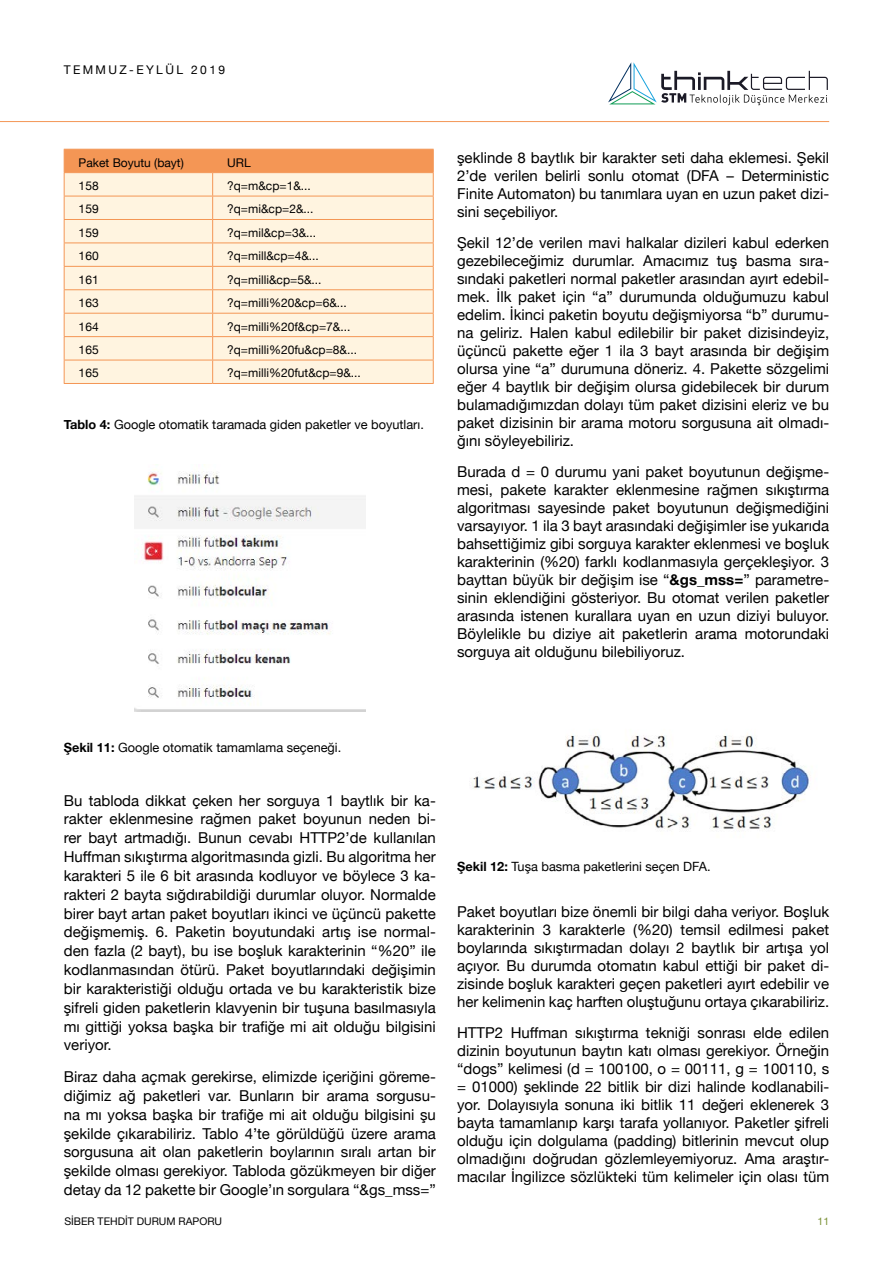
<style>
.page{position:relative;width:893px;height:1263px;background:#fff}
.page>*{position:absolute;margin:0;border:0;box-sizing:border-box;transform-origin:0 0}
.t1{font:15px/18px "Helvetica Neue";color:#000;text-align:justify}
.t2{font:12.75px "Helvetica Neue";color:#000}
.t3{font:12px "Helvetica Neue";color:#000}
.t4{font:12px "Helvetica Neue";letter-spacing:.2em;color:#000}
.t5{font:10.5px "Helvetica Neue";color:#000}
.t6{font:10.5px "Helvetica Neue";color:#768d2e}
.s1{font-weight:700}
</style>
<div class="page">
<hr style="left:0;top:121px;width:829px;height:1px;background:#f49655">
<svg style="left:608px;top:62px;width:220px;height:43px"></svg>
<svg style="left:64px;top:149px;width:370px;height:234px;background:#fde6cc"></svg>
<hr style="left:64px;top:383px;width:149px;height:1px;background:#f49655">
<hr style="left:213px;top:383px;width:221px;height:1px;background:#f49655">
<img style="left:134px;top:465px;width:231px;height:247px">
<img style="left:472px;top:732px;width:338px;height:98px">
<p class="t4" style="left:64px;top:61px;width:163px">TEMMUZ-EYLÜL 2019</p>
<p class="t3" style="left:79px;top:154px;width:107px">Paket Boyutu (bayt)</p>
<p class="t3" style="left:227px;top:154px;width:25px">URL</p>
<p class="t3" style="left:79px;top:177px;width:22px">158</p>
<p class="t3" style="left:227px;top:177px;width:85px">?q=m&amp;cp=1&amp;...</p>
<p class="t3" style="left:79px;top:201px;width:22px">159</p>
<p class="t3" style="left:227px;top:201px;width:88px">?q=mi&amp;cp=2&amp;...</p>
<p class="t3" style="left:79px;top:224px;width:22px">159</p>
<p class="t3" style="left:227px;top:224px;width:91px">?q=mil&amp;cp=3&amp;...</p>
<p class="t3" style="left:79px;top:247px;width:22px">160</p>
<p class="t3" style="left:227px;top:247px;width:93px">?q=mill&amp;cp=4&amp;...</p>
<p class="t3" style="left:79px;top:271px;width:22px">161</p>
<p class="t3" style="left:227px;top:271px;width:96px">?q=milli&amp;cp=5&amp;...</p>
<p class="t3" style="left:79px;top:294px;width:22px">163</p>
<p class="t3" style="left:227px;top:294px;width:121px">?q=milli%20&amp;cp=6&amp;...</p>
<p class="t3" style="left:79px;top:318px;width:22px">164</p>
<p class="t3" style="left:227px;top:318px;width:125px">?q=milli%20f&amp;cp=7&amp;...</p>
<p class="t3" style="left:79px;top:341px;width:22px">165</p>
<p class="t3" style="left:227px;top:341px;width:132px">?q=milli%20fu&amp;cp=8&amp;...</p>
<p class="t3" style="left:79px;top:365px;width:22px">165</p>
<p class="t3" style="left:227px;top:365px;width:135px">?q=milli%20fut&amp;cp=9&amp;...</p>
<p class="t2" style="left:64px;top:415px;width:362px"><span class="s1">Tablo 4:</span> Google otomatik taramada giden paketler ve boyutları.</p>
<p class="t1" style="left:457px;top:150px;width:374px">şeklinde 8 baytlık bir karakter seti daha eklemesi. Şekil 2’de verilen belirli sonlu otomat (DFA – Deterministic Finite Automaton) bu tanımlara uyan en uzun paket dizi&shy;sini seçebiliyor.</p>
<p class="t1" style="left:457px;top:235px;width:374px">Şekil 12’de verilen mavi halkalar dizileri kabul ederken gezebileceğimiz durumlar. Amacımız tuş basma sıra&shy;sındaki paketleri normal paketler arasından ayırt edebil&shy;mek. İlk paket için “a” durumunda olduğumuzu kabul edelim. İkinci paketin boyutu değişmiyorsa “b” durumu&shy;na geliriz. Halen kabul edilebilir bir paket dizisindeyiz, üçüncü pakette eğer 1 ila 3 bayt arasında bir değişim olursa yine “a” durumuna döneriz. 4. Pakette sözgelimi eğer 4 baytlık bir değişim olursa gidebilecek bir durum bulamadığımızdan dolayı tüm paket dizisini eleriz ve bu paket dizisinin bir arama motoru sorgusuna ait olmadı&shy;ğını söyleyebiliriz.</p>
<p class="t1" style="left:457px;top:464px;width:374px">Burada d = 0 durumu yani paket boyutunun değişme&shy;mesi, pakete karakter eklenmesine rağmen sıkıştırma algoritması sayesinde paket boyutunun değişmediğini varsayıyor. 1 ila 3 bayt arasındaki değişimler ise yukarıda bahsettiğimiz gibi sorguya karakter eklenmesi ve boşluk karakterinin (%20) farklı kodlanmasıyla gerçekleşiyor. 3 bayttan büyük bir değişim ise “<span class="s1">&amp;gs_mss=</span>” parametre&shy;sinin eklendiğini gösteriyor. Bu otomat verilen paketler arasında istenen kurallara uyan en uzun diziyi buluyor.<br>Böylelikle bu diziye ait paketlerin arama motorundaki sorguya ait olduğunu bilebiliyoruz.</p>
<p class="t2" style="left:64px;top:739px;width:279px"><span class="s1">Şekil 11:</span> Google otomatik tamamlama seçeneği.</p>
<p class="t1" style="left:64px;top:791px;width:374px;line-height:18.9px">Bu tabloda dikkat çeken her sorguya 1 baytlık bir ka&shy;rakter eklenmesine rağmen paket boyunun neden bi&shy;rer bayt artmadığı. Bunun cevabı HTTP2’de kullanılan Huffman sıkıştırma algoritmasında gizli. Bu algoritma her karakteri 5 ile 6 bit arasında kodluyor ve böylece 3 ka&shy;rakteri 2 bayta sığdırabildiği durumlar oluyor. Normalde birer bayt artan paket boyutları ikinci ve üçüncü pakette değişmemiş. 6. Paketin boyutundaki artış ise normal&shy;den fazla (2 bayt), bu ise boşluk karakterinin “%20” ile kodlanmasından ötürü. Paket boyutlarındaki değişimin bir karakteristiği olduğu ortada ve bu karakteristik bize şifreli giden paketlerin klavyenin bir tuşuna basılmasıyla mı gittiği yoksa başka bir trafiğe mi ait olduğu bilgisini veriyor.</p>
<p class="t1" style="left:64px;top:1068px;width:374px;line-height:18.9px">Biraz daha açmak gerekirse, elimizde içeriğini göreme&shy;diğimiz ağ paketleri var. Bunların bir arama sorgusu&shy;na mı yoksa başka bir trafiğe mi ait olduğu bilgisini şu şekilde çıkarabiliriz. Tablo 4’te görüldüğü üzere arama sorgusuna ait olan paketlerin boylarının sıralı artan bir şekilde olması gerekiyor. Tabloda gözükmeyen bir diğer detay da 12 pakette bir Google’ın sorgulara “&amp;gs_mss=”</p>
<p class="t2" style="left:457px;top:858px;width:255px"><span class="s1">Şekil 12:</span> Tuşa basma paketlerini seçen DFA.</p>
<p class="t1" style="left:457px;top:903px;width:374px">Paket boyutları bize önemli bir bilgi daha veriyor. Boşluk karakterinin 3 karakterle (%20) temsil edilmesi paket boylarında sıkıştırmadan dolayı 2 baytlık bir artışa yol açıyor. Bu durumda otomatın kabul ettiği bir paket di&shy;zisinde boşluk karakteri geçen paketleri ayırt edebilir ve her kelimenin kaç harften oluştuğunu ortaya çıkarabiliriz.</p>
<p class="t1" style="left:457px;top:1024px;width:374px">HTTP2 Huffman sıkıştırma tekniği sonrası elde edilen dizinin boyutunun baytın katı olması gerekiyor. Örneğin “dogs” kelimesi (d = 100100, o = 00111, g = 100110, s = 01000) şeklinde 22 bitlik bir dizi halinde kodlanabili&shy;yor. Dolayısıyla sonuna iki bitlik 11 değeri eklenerek 3 bayta tamamlanıp karşı tarafa yollanıyor. Paketler şifreli olduğu için dolgulama (padding) bitlerinin mevcut olup olmadığını doğrudan gözlemleyemiyoruz. Ama araştır&shy;macılar İngilizce sözlükteki tüm kelimeler için olası tüm</p>
<p class="t5" style="left:64px;top:1214px;width:159px">SİBER TEHDİT DURUM RAPORU</p>
<p class="t6" style="left:817px;top:1214px;width:13px">11</p>
</div>
